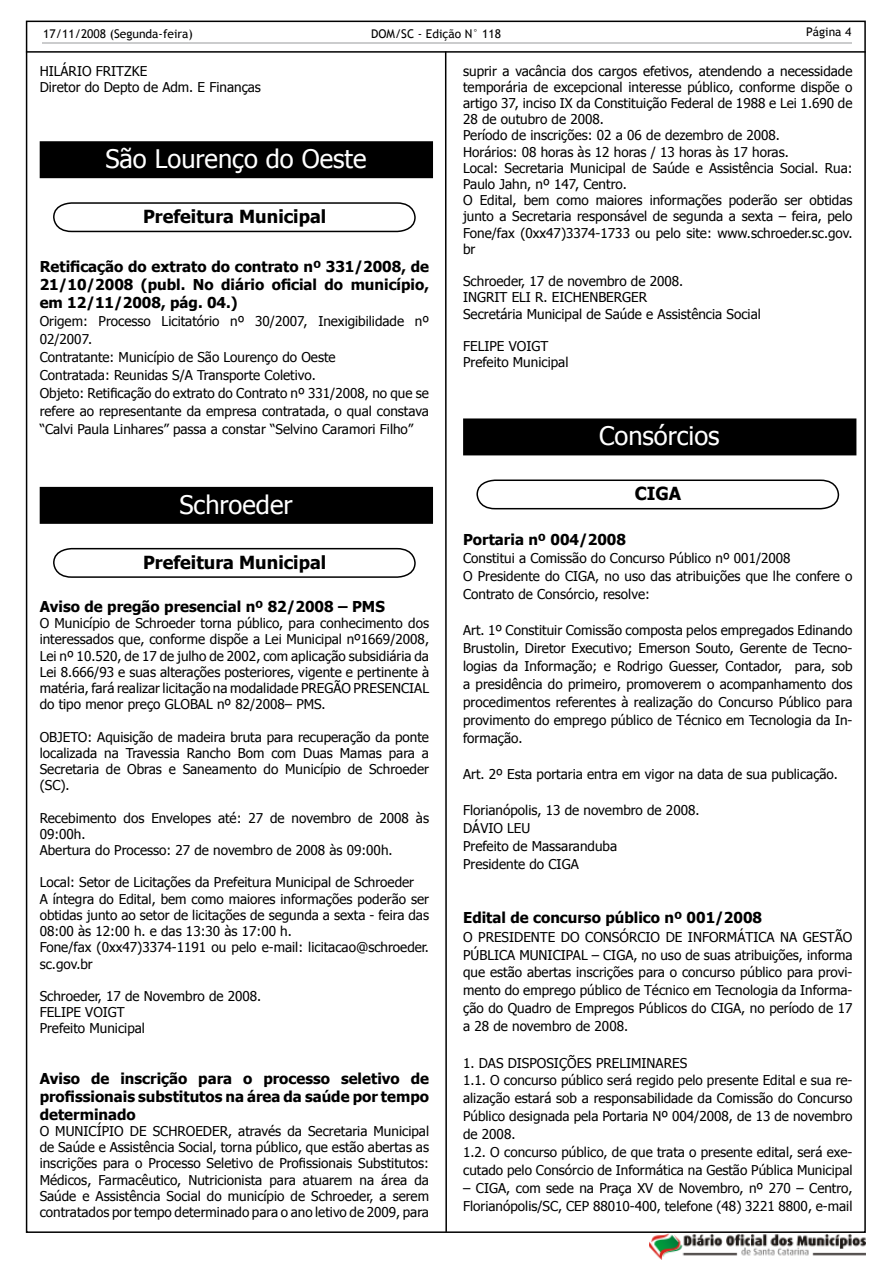
<style>
.page{position:relative;width:893px;height:1263px;background:#fff}
.page>*{position:absolute;margin:0;border:0;box-sizing:border-box;transform-origin:0 0}
.t1{font:25.5px "Tahoma";color:#fff}
.t2{font:700 18px "Tahoma";color:#000}
.t3{font:700 15px/18px "Tahoma";color:#000;text-align:justify}
.t4{font:13.5px/16.2px "Tahoma";color:#000}
.t5{font:12px "Trebuchet MS";color:#000}
</style>
<div class="page">
<hr style="left:43px;top:42px;width:809px;height:1px;background:#cbcccd">
<hr style="left:26px;top:51px;width:840px;height:2px;background:#000">
<img style="left:649px;top:1234px;width:216px;height:26px">
<svg style="left:444px;top:51px;width:4px;height:1182px"></svg>
<div style="left:40px;top:142px;width:392px;height:35px;background:#000"></div>
<div style="left:40px;top:141px;width:393px;height:37px;border:2px solid #000"></div>
<svg style="left:53px;top:202px;width:363px;height:31px"></svg>
<div style="left:40px;top:488px;width:392px;height:35px;background:#000"></div>
<div style="left:40px;top:487px;width:393px;height:37px;border:2px solid #000"></div>
<svg style="left:53px;top:547px;width:363px;height:31px"></svg>
<div style="left:464px;top:419px;width:392px;height:36px;background:#000"></div>
<div style="left:463px;top:418px;width:393px;height:37px;border:2px solid #000"></div>
<svg style="left:476px;top:479px;width:364px;height:31px"></svg>
<p class="t5" style="left:43px;top:27px;width:151px">17/11/2008 (Segunda-feira)</p>
<p class="t5" style="left:371px;top:27px;width:132px">DOM/SC - Edição N° 118</p>
<p class="t5" style="left:806px;top:25px;width:47px">Página 4</p>
<p class="t4" style="left:40px;top:62px;width:223px">HILÁRIO FRITZKE<br>Diretor do Depto de Adm. E Finanças</p>
<p class="t4" style="left:463px;top:62px;width:391px">suprir a vacância dos cargos efetivos, atendendo a necessidade temporária de excepcional interesse público, conforme dispõe o artigo 37, inciso IX da Constituição Federal de 1988 e Lei 1.690 de 28 de outubro de 2008.<br>Período de inscrições: 02 a 06 de dezembro de 2008.<br>Horários: 08 horas às 12 horas / 13 horas às 17 horas.<br>Local: Secretaria Municipal de Saúde e Assistência Social. Rua:<br>Paulo Jahn, nº 147, Centro.<br>O Edital, bem como maiores informações poderão ser obtidas junto a Secretaria responsável de segunda a sexta – feira, pelo Fone/fax (0xx47)3374-1733 ou pelo site: www.schroeder.sc.gov. br</p>
<p class="t4" style="left:463px;top:273px;width:299px">Schroeder, 17 de novembro de 2008.<br>INGRIT ELI R. EICHENBERGER<br>Secretária Municipal de Saúde e Assistência Social</p>
<p class="t4" style="left:463px;top:337px;width:107px">FELIPE VOIGT<br>Prefeito Municipal</p>
<h1 class="t1" style="left:105px;top:142px;width:263px">São Lourenço do Oeste</h1>
<h2 class="t2" style="left:143px;top:204px;width:185px">Prefeitura Municipal</h2>
<p class="t3" style="left:40px;top:256px;width:391px">Retificação do extrato do contrato nº 331/2008, de 21/10/2008 (publ. No diário oficial do município, em 12/11/2008, pág. 04.)</p>
<p class="t4" style="left:40px;top:311px;width:391px;line-height:18px">Origem: Processo Licitatório nº 30/2007, Inexigibilidade nº 02/2007.<br>Contratante: Município de São Lourenço do Oeste<br>Contratada: Reunidas S/A Transporte Coletivo.<br>Objeto: Retificação do extrato do Contrato nº 331/2008, no que se refere ao representante da empresa contratada, o qual constava “Calvi Paula Linhares” passa a constar “Selvino Caramori Filho”</p>
<h1 class="t1" style="left:599px;top:419px;width:122px">Consórcios</h1>
<h1 class="t1" style="left:179px;top:487px;width:115px">Schroeder</h1>
<h2 class="t2" style="left:143px;top:550px;width:185px">Prefeitura Municipal</h2>
<p class="t3" style="left:40px;top:597px;width:347px">Aviso de pregão presencial nº 82/2008 – PMS</p>
<p class="t4" style="left:40px;top:614px;width:391px;text-align:justify">O Município de Schroeder torna público, para conhecimento dos interessados que, conforme dispõe a Lei Municipal nº1669/2008, Lei nº 10.520, de 17 de julho de 2002, com aplicação subsidiária da Lei 8.666/93 e suas alterações posteriores, vigente e pertinente à matéria, fará realizar licitação na modalidade PREGÃO PRESENCIAL do tipo menor preço GLOBAL nº 82/2008– PMS.</p>
<p class="t4" style="left:40px;top:728px;width:391px;text-align:justify">OBJETO: Aquisição de madeira bruta para recuperação da ponte localizada na Travessia Rancho Bom com Duas Mamas para a Secretaria de Obras e Saneamento do Município de Schroeder (SC).</p>
<p class="t4" style="left:40px;top:809px;width:391px">Recebimento dos Envelopes até: 27 de novembro de 2008 às<br>09:00h.<br>Abertura do Processo: 27 de novembro de 2008 às 09:00h.</p>
<p class="t4" style="left:40px;top:874px;width:391px">Local: Setor de Licitações da Prefeitura Municipal de Schroeder<br>A íntegra do Edital, bem como maiores informações poderão ser obtidas junto ao setor de licitações de segunda a sexta - feira das 08:00 às 12:00 h. e das 13:30 às 17:00 h.<br>Fone/fax (0xx47)3374-1191 ou pelo e-mail: licitacao@schroeder. sc.gov.br</p>
<p class="t4" style="left:40px;top:987px;width:223px">Schroeder, 17 de Novembro de 2008.<br>FELIPE VOIGT<br>Prefeito Municipal</p>
<p class="t3" style="left:40px;top:1068px;width:391px">Aviso de inscrição para o processo seletivo de profissionais substitutos na área da saúde por tempo determinado</p>
<p class="t4" style="left:40px;top:1122px;width:391px;text-align:justify">O MUNICÍPIO DE SCHROEDER, através da Secretaria Municipal de Saúde e Assistência Social, torna público, que estão abertas as inscrições para o Processo Seletivo de Profissionais Substitutos:<br>Médicos, Farmacêutico, Nutricionista para atuarem na área da Saúde e Assistência Social do município de Schroeder, a serem contratados por tempo determinado para o ano letivo de 2009, para</p>
<h2 class="t2" style="left:635px;top:481px;width:48px">CIGA</h2>
<p class="t3" style="left:463px;top:530px;width:164px">Portaria nº 004/2008</p>
<p class="t4" style="left:463px;top:549px;width:391px;line-height:18px">Constitui a Comissão do Concurso Público nº 001/2008<br>O Presidente do CIGA, no uso das atribuições que lhe confere o<br>Contrato de Consórcio, resolve:</p>
<p class="t4" style="left:463px;top:621px;width:391px;line-height:18px;text-align:justify">Art. 1º Constituir Comissão composta pelos empregados Edinando Brustolin, Diretor Executivo; Emerson Souto, Gerente de Tecno&shy;logias da Informação; e Rodrigo Guesser, Contador, para, sob a presidência do primeiro, promoverem o acompanhamento dos procedimentos referentes à realização do Concurso Público para provimento do emprego público de Técnico em Tecnologia da In&shy;formação.</p>
<p class="t4" style="left:463px;top:766px;width:376px">Art. 2º Esta portaria entra em vigor na data de sua publicação.</p>
<p class="t4" style="left:463px;top:801px;width:238px;line-height:18px">Florianópolis, 13 de novembro de 2008.<br>DÁVIO LEU<br>Prefeito de Massaranduba<br>Presidente do CIGA</p>
<p class="t3" style="left:463px;top:908px;width:300px">Edital de concurso público nº 001/2008</p>
<p class="t4" style="left:463px;top:927px;width:391px;line-height:18px;text-align:justify">O PRESIDENTE DO CONSÓRCIO DE INFORMÁTICA NA GESTÃO PÚBLICA MUNICIPAL – CIGA, no uso de suas atribuições, informa que estão abertas inscrições para o concurso público para provi&shy;mento do emprego público de Técnico em Tecnologia da Informa&shy;ção do Quadro de Empregos Públicos do CIGA, no período de 17 a 28 de novembro de 2008.</p>
<p class="t4" style="left:463px;top:1053px;width:391px;line-height:18px">1. DAS DISPOSIÇÕES PRELIMINARES<br>1.1. O concurso público será regido pelo presente Edital e sua re&shy;alização estará sob a responsabilidade da Comissão do Concurso Público designada pela Portaria Nº 004/2008, de 13 de novembro de 2008.<br>1.2. O concurso público, de que trata o presente edital, será exe&shy;cutado pelo Consórcio de Informática na Gestão Pública Municipal</p>
<p class="t4" style="left:463px;top:1179px;width:391px;line-height:18px">– CIGA, com sede na Praça XV de Novembro, nº 270 – Centro,<br>Florianópolis/SC, CEP 88010-400, telefone (48) 3221 8800, e-mail</p>
</div>
